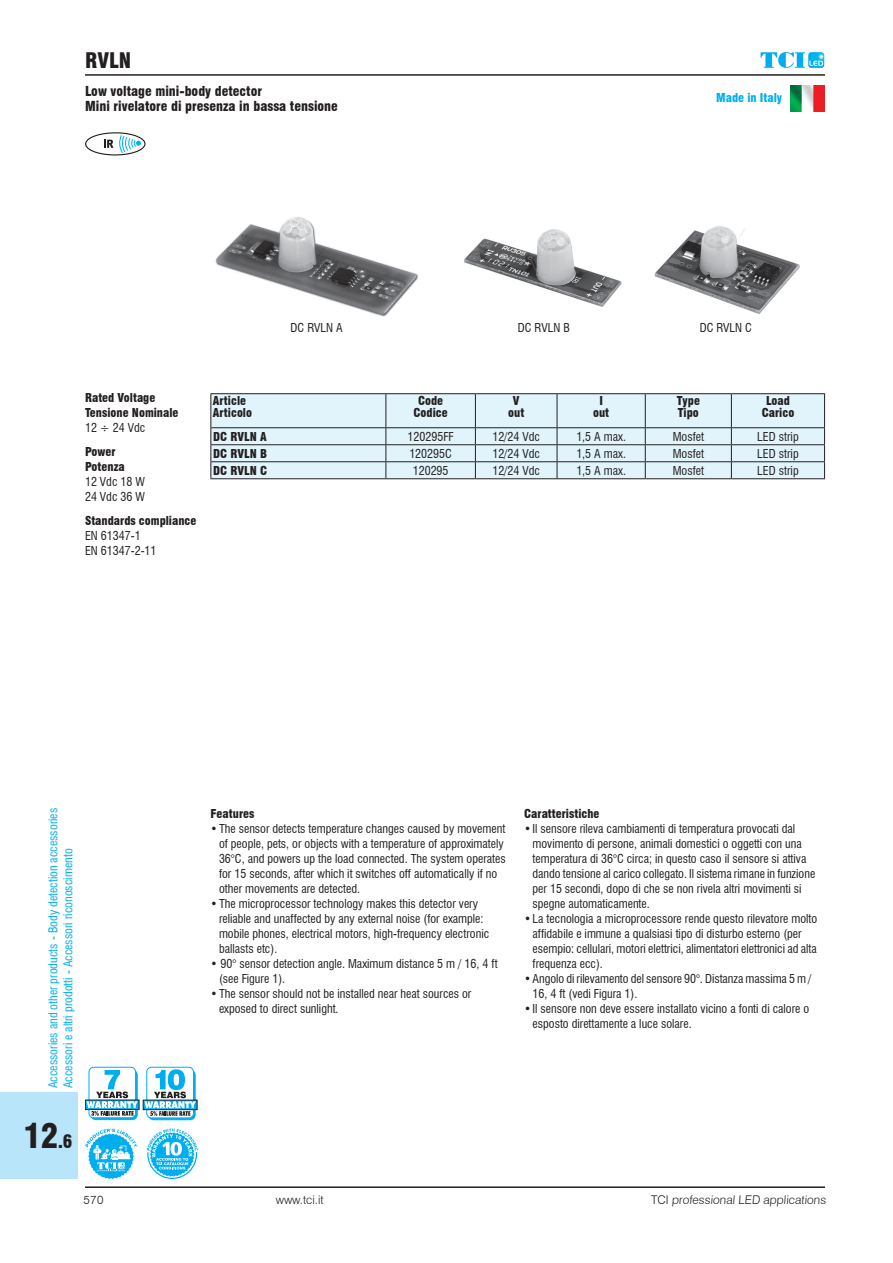
<style>
.page{position:relative;width:893px;height:1263px;background:#fff}
.page>*{position:absolute;margin:0;border:0;box-sizing:border-box;transform-origin:0 0}
.t1{font:900 condensed 33px "Swiss 721 BT";color:#231f20}
.t2{font:900 condensed 21px "Swiss 721 BT";color:#231f20}
.t3{font:900 condensed 13.5px/15px "Swiss 721 BT";color:#231f20}
.t4{font:condensed 12px/15px "Swiss 721 BT";color:#231f20}
.t5{font:900 condensed 12px/12px "Swiss 721 BT";color:#231f20}
.t6{font:condensed 12px/15px "Swiss 721 BT";color:#00aeef}
.t7{font:300 12px "Swiss 721 BT";color:#231f20}
.t8{font:900 condensed 12px "Swiss 721 BT";color:#00aeef}
.s1{font-size:18px}
</style>
<div class="page">
<hr style="left:85px;top:1186px;width:740px;height:2px;background:#231f20">
<hr style="left:85px;top:74px;width:740px;height:2px;background:#231f20">
<img style="left:823px;top:53px;width:1px;height:14px">
<svg style="left:761px;top:52px;width:62px;height:16px"></svg>
<div style="left:0;top:1092px;width:77px;height:87px;background:#b9e5fa"></div>
<img style="left:790px;top:85px;width:35px;height:26px">
<div style="left:211px;top:394px;width:613px;height:84px;background:#e1f4fc"></div>
<hr style="left:210px;top:393px;width:176px;height:1px;background:#231f20">
<hr style="left:210px;top:394px;width:1px;height:33px;background:#231f20">
<hr style="left:386px;top:393px;width:89px;height:1px;background:#231f20">
<hr style="left:385px;top:394px;width:1px;height:33px;background:#231f20">
<hr style="left:475px;top:393px;width:82px;height:1px;background:#231f20">
<hr style="left:475px;top:394px;width:1px;height:33px;background:#231f20">
<hr style="left:557px;top:393px;width:88px;height:1px;background:#231f20">
<hr style="left:557px;top:394px;width:1px;height:33px;background:#231f20">
<hr style="left:645px;top:393px;width:86px;height:1px;background:#231f20">
<hr style="left:645px;top:394px;width:1px;height:33px;background:#231f20">
<hr style="left:731px;top:393px;width:94px;height:1px;background:#231f20">
<hr style="left:731px;top:394px;width:1px;height:33px;background:#231f20">
<hr style="left:824px;top:394px;width:1px;height:33px;background:#231f20">
<svg style="left:385px;top:428px;width:1px;height:50px"></svg>
<svg style="left:475px;top:428px;width:1px;height:50px"></svg>
<svg style="left:557px;top:428px;width:1px;height:50px"></svg>
<svg style="left:645px;top:428px;width:1px;height:50px"></svg>
<svg style="left:731px;top:428px;width:1px;height:50px"></svg>
<svg style="left:824px;top:428px;width:1px;height:50px"></svg>
<hr style="left:210px;top:444px;width:176px;height:1px;background:#231f20">
<hr style="left:386px;top:444px;width:89px;height:1px;background:#231f20">
<hr style="left:210px;top:461px;width:176px;height:1px;background:#231f20">
<svg style="left:210px;top:428px;width:1px;height:50px"></svg>
<hr style="left:386px;top:461px;width:89px;height:1px;background:#231f20">
<hr style="left:210px;top:478px;width:176px;height:1px;background:#231f20">
<hr style="left:386px;top:478px;width:89px;height:1px;background:#231f20">
<hr style="left:475px;top:478px;width:82px;height:1px;background:#231f20">
<hr style="left:645px;top:478px;width:86px;height:1px;background:#231f20">
<hr style="left:731px;top:478px;width:94px;height:1px;background:#231f20">
<hr style="left:210px;top:427px;width:176px;height:1px;background:#231f20">
<hr style="left:386px;top:427px;width:89px;height:1px;background:#231f20">
<hr style="left:475px;top:427px;width:82px;height:1px;background:#231f20">
<hr style="left:557px;top:427px;width:88px;height:1px;background:#231f20">
<hr style="left:645px;top:427px;width:86px;height:1px;background:#231f20">
<hr style="left:731px;top:427px;width:94px;height:1px;background:#231f20">
<hr style="left:475px;top:444px;width:82px;height:1px;background:#231f20">
<hr style="left:557px;top:444px;width:88px;height:1px;background:#231f20">
<hr style="left:645px;top:444px;width:86px;height:1px;background:#231f20">
<hr style="left:731px;top:444px;width:94px;height:1px;background:#231f20">
<hr style="left:475px;top:461px;width:82px;height:1px;background:#231f20">
<hr style="left:557px;top:461px;width:88px;height:1px;background:#231f20">
<hr style="left:645px;top:461px;width:86px;height:1px;background:#231f20">
<hr style="left:731px;top:461px;width:94px;height:1px;background:#231f20">
<hr style="left:557px;top:478px;width:88px;height:1px;background:#231f20">
<img style="left:464px;top:229px;width:158px;height:78px">
<img style="left:215px;top:217px;width:203px;height:100px">
<img style="left:654px;top:226px;width:146px;height:88px">
<svg style="left:85px;top:132px;width:61px;height:24px"></svg>
<div style="left:148px;top:1070px;width:47px;height:50px;border:1px solid #00aeef;border-radius:5px"></div>
<div style="left:147px;top:1067px;width:47px;height:51px;border:1px solid #00aeef;border-radius:5px"></div>
<svg style="left:143px;top:1100px;width:54px;height:10px"></svg>
<svg style="left:144px;top:1069px;width:52px;height:47px"></svg>
<div style="left:91px;top:1070px;width:46px;height:50px;border:1px solid #00aeef;border-radius:5px"></div>
<div style="left:89px;top:1067px;width:47px;height:51px;border:1px solid #00aeef;border-radius:5px"></div>
<svg style="left:85px;top:1100px;width:54px;height:10px"></svg>
<svg style="left:87px;top:1070px;width:51px;height:46px"></svg>
<svg style="left:147px;top:1128px;width:51px;height:51px"></svg>
<svg style="left:85px;top:1128px;width:53px;height:51px"></svg>
<h2 class="t2" style="left:85px;top:48px;width:48px">RVLN</h2>
<p class="t3" style="left:85px;top:83px;width:254px">Low voltage mini-body detector<br>Mini rivelatore di presenza in bassa tensione</p>
<p class="t8" style="left:716px;top:91px;width:68px">Made in Italy</p>
<p class="t4" style="left:291px;top:320px;width:54px">DC RVLN A</p>
<p class="t4" style="left:518px;top:320px;width:54px">DC RVLN B</p>
<p class="t4" style="left:700px;top:320px;width:54px">DC RVLN C</p>
<p class="t5" style="left:85px;top:391px;width:95px;line-height:15px">Rated Voltage<br>Tensione Nominale</p>
<p class="t4" style="left:85px;top:421px;width:62px">12 ÷ 24 Vdc</p>
<p class="t5" style="left:85px;top:444px;width:41px;line-height:15px">Power<br>Potenza</p>
<p class="t4" style="left:85px;top:474px;width:61px">12 Vdc 18 W<br>24 Vdc 36 W</p>
<p class="t5" style="left:85px;top:514px;width:113px">Standards compliance</p>
<p class="t4" style="left:85px;top:528px;width:73px">EN 61347-1<br>EN 61347-2-11</p>
<p class="t5" style="left:213px;top:395px;width:41px">Article<br>Articolo</p>
<p class="t5" style="left:413px;top:395px;width:36px;text-align:center">Code<br>Codice</p>
<p class="t5" style="left:508px;top:395px;width:18px;text-align:center">V out</p>
<p class="t5" style="left:593px;top:395px;width:18px;text-align:center">I out</p>
<p class="t5" style="left:677px;top:395px;width:25px">Type<br>Tipo</p>
<p class="t5" style="left:762px;top:395px;width:34px;text-align:center">Load<br>Carico</p>
<p class="t5" style="left:213px;top:430px;width:55px">DC RVLN A</p>
<p class="t4" style="left:408px;top:429px;width:48px">120295FF</p>
<p class="t4" style="left:492px;top:429px;width:49px">12/24 Vdc</p>
<p class="t4" style="left:576px;top:429px;width:51px">1,5 A max.</p>
<p class="t4" style="left:673px;top:429px;width:33px">Mosfet</p>
<p class="t4" style="left:757px;top:429px;width:43px">LED strip</p>
<p class="t5" style="left:213px;top:447px;width:55px">DC RVLN B</p>
<p class="t4" style="left:409px;top:446px;width:44px">120295C</p>
<p class="t4" style="left:492px;top:446px;width:49px">12/24 Vdc</p>
<p class="t4" style="left:576px;top:446px;width:51px">1,5 A max.</p>
<p class="t4" style="left:673px;top:446px;width:33px">Mosfet</p>
<p class="t4" style="left:757px;top:446px;width:43px">LED strip</p>
<p class="t5" style="left:213px;top:464px;width:56px">DC RVLN C</p>
<p class="t4" style="left:413px;top:463px;width:37px">120295</p>
<p class="t4" style="left:492px;top:463px;width:49px">12/24 Vdc</p>
<p class="t4" style="left:576px;top:463px;width:51px">1,5 A max.</p>
<p class="t4" style="left:673px;top:463px;width:33px">Mosfet</p>
<p class="t4" style="left:757px;top:463px;width:43px">LED strip</p>
<p class="t6" style="left:46px;top:1088px;width:282px;rotate:-90deg">Accessories and other products - Body detection accessories<br>Accessori e altri prodotti - Accessori riconoscimento</p>
<h1 class="t1" style="left:24px;top:1116px;width:51px">12<span class="s1">.6</span></h1>
<p class="t5" style="left:210px;top:807px;width:45px">Features</p>
<p class="t4" style="left:219px;top:821px;width:288px;text-indent:-9px">•The sensor detects temperature changes caused by movement of people, pets, or objects with a temperature of approximately 36°C, and powers up the load connected. The system operates for 15 seconds, after which it switches off automatically if no other movements are detected.</p>
<p class="t4" style="left:219px;top:896px;width:272px;text-indent:-9px">•The microprocessor technology makes this detector very reliable and unaffected by any external noise (for example: mobile phones, electrical motors, high-frequency electronic ballasts etc).</p>
<p class="t4" style="left:219px;top:956px;width:280px;text-indent:-9px">• 90° sensor detection angle. Maximum distance 5 m / 16, 4 ft (see Figure 1).</p>
<p class="t4" style="left:219px;top:986px;width:254px;text-indent:-9px">•The sensor should not be installed near heat sources or exposed to direct sunlight.</p>
<p class="t5" style="left:524px;top:807px;width:77px">Caratteristiche</p>
<p class="t4" style="left:533px;top:821px;width:284px;text-indent:-8px">•Il sensore rileva cambiamenti di temperatura provocati dal movimento di persone, animali domestici o oggetti con una temperatura di 36°C circa; in questo caso il sensore si attiva dando tensione al carico collegato. Il sistema rimane in funzione per 15 secondi, dopo di che se non rivela altri movimenti si spegne automaticamente.</p>
<p class="t4" style="left:533px;top:911px;width:286px;text-indent:-8px">•La tecnologia a microprocessore rende questo rilevatore molto affidabile e immune a qualsiasi tipo di disturbo esterno (per esempio: cellulari, motori elettrici, alimentatori elettronici ad alta frequenza ecc).</p>
<p class="t4" style="left:533px;top:971px;width:281px;text-indent:-8px">•Angolo di rilevamento del sensore 90°. Distanza massima 5 m /<br>16, 4 ft (vedi Figura 1).</p>
<p class="t4" style="left:533px;top:1001px;width:278px;text-indent:-8px">•Il sensore non deve essere installato vicino a fonti di calore o esposto direttamente a luce solare.</p>
<p class="t7" style="left:83px;top:1192px;width:22px">570</p>
<p class="t7" style="left:276px;top:1192px;width:50px">www.tci.it</p>
<p class="t7" style="left:651px;top:1192px;width:177px">TCI professional LED applications</p>
</div>
